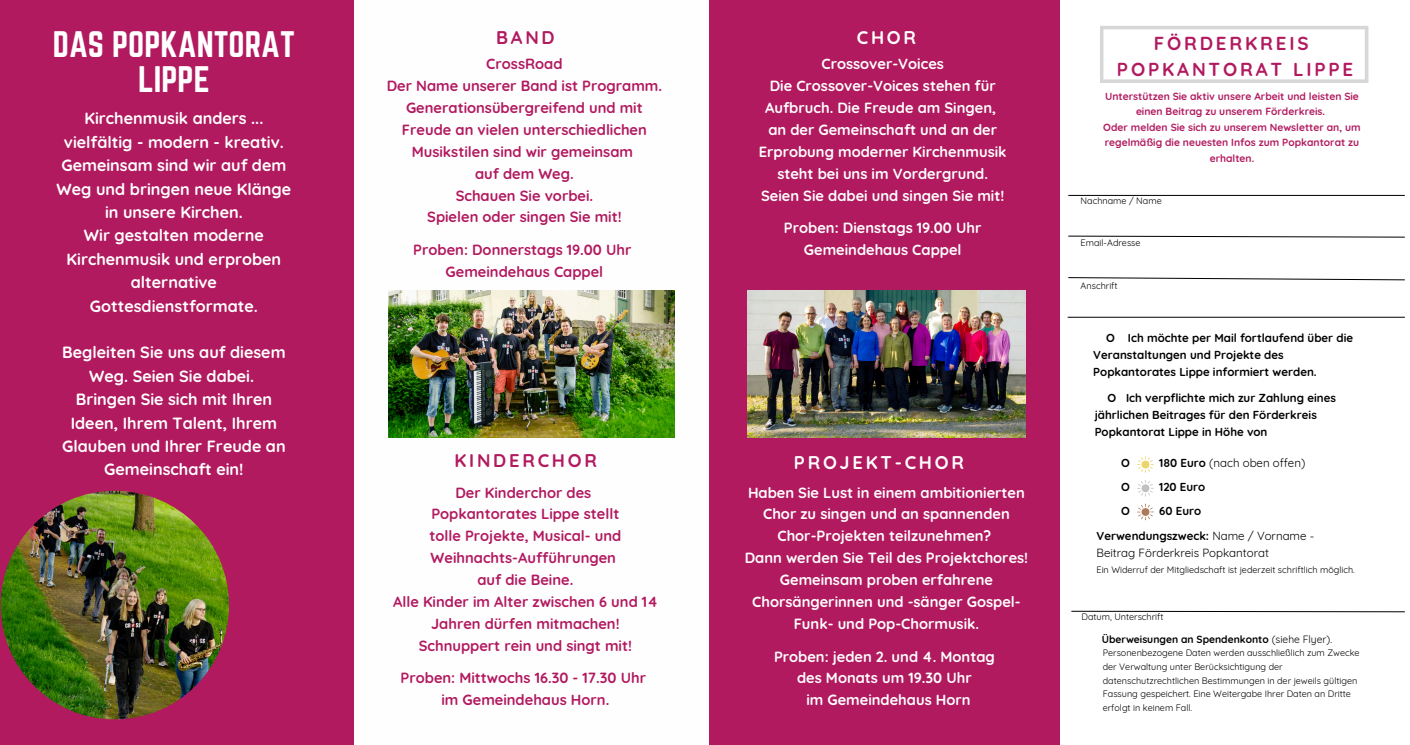
<style>
.page{position:relative;width:1410px;height:745px;background:#fff}
.page>*{position:absolute;margin:0;border:0;box-sizing:border-box;transform-origin:0 0}
.t1{font:32.25px/34.8px "Norwester";color:#fff;text-align:center}
.t2{font:700 18.75px/25.2px "Quicksand";letter-spacing:.15em;color:#b11a5f;text-align:center}
.t3{font:700 18.38px "Quicksand";letter-spacing:.15em;color:#fff}
.t4{font:700 18.38px "Quicksand";letter-spacing:.15em;color:#b11a5f}
.t5{font:700 16.25px/23.4px "Quicksand";color:#fff;text-align:center}
.t6{font:700 14.75px/21.9px "Quicksand";color:#fff;text-align:center}
.t7{font:700 14.75px/21.9px "Quicksand";color:#b11a5f;text-align:center}
.t8{font:700 11.5px/16.8px "Quicksand";color:#000}
.t9{font:11.5px/16.8px "Quicksand";color:#000}
.t10{font:700 10.38px/15.5px "Quicksand";color:#b11a5f;text-align:center}
.t11{font:700 10.38px "Quicksand";color:#000}
.t12{font:9.12px/13.6px "Quicksand";color:#000}
.s1{font-weight:700}
.s2{font-weight:400}
</style>
<div class="page">
<div style="left:0;top:0;width:354px;height:744px;background:#b11a5f"></div>
<img style="left:1px;top:490px;width:228px;height:229px;border-radius:50%">
<img style="left:389px;top:290px;width:286px;height:148px">
<div style="left:709px;top:0;width:350px;height:744px;background:#b11a5f"></div>
<img style="left:747px;top:290px;width:279px;height:148px">
<svg style="left:1100px;top:26px;width:268px;height:57px"></svg>
<hr style="left:1068px;top:195px;width:337px;height:1px;background:#000">
<svg style="left:1068px;top:235px;width:337px;height:3px"></svg>
<svg style="left:1071px;top:610px;width:334px;height:2px"></svg>
<svg style="left:1068px;top:277px;width:337px;height:4px"></svg>
<svg style="left:1137px;top:456px;width:17px;height:16px"></svg>
<svg style="left:1137px;top:480px;width:17px;height:16px"></svg>
<svg style="left:1137px;top:503px;width:17px;height:17px"></svg>
<hr style="left:1068px;top:317px;width:337px;height:1px;background:#000">
<h3 class="t1" style="left:53px;top:27px;width:243px">DAS POPKANTORAT<br>LIPPE</h3>
<h3 class="t4" style="left:496px;top:25px;width:60px">BAND</h3>
<p class="t7" style="left:387px;top:53px;width:277px">CrossRoad<br>Der Name unserer Band ist Programm.<br>Generationsübergreifend und mit<br>Freude an vielen unterschiedlichen<br>Musikstilen sind wir gemeinsam<br>auf dem Weg.<br>Schauen Sie vorbei.<br>Spielen oder singen Sie mit!</p>
<h2 class="t7" style="left:413px;top:239px;width:220px">Proben: Donnerstags 19.00 Uhr<br>Gemeindehaus Cappel</h2>
<p class="t5" style="left:57px;top:107px;width:236px">Kirchenmusik anders ... vielfältig - modern - kreativ.<br>Gemeinsam sind wir auf dem<br>Weg und bringen neue Klänge in unsere Kirchen.<br>Wir gestalten moderne<br>Kirchenmusik und erproben alternative<br>Gottesdienstformate.</p>
<h2 class="t5" style="left:62px;top:340px;width:225px">Begleiten Sie uns auf diesem<br>Weg. Seien Sie dabei.<br>Bringen Sie sich mit Ihren<br>Ideen, Ihrem Talent, Ihrem<br>Glauben und Ihrer Freude an<br>Gemeinschaft ein!</h2>
<h3 class="t4" style="left:455px;top:449px;width:144px">KINDERCHOR</h3>
<h2 class="t7" style="left:393px;top:481px;width:266px">Der Kinderchor des<br>Popkantorates Lippe stellt<br>tolle Projekte, Musical- und<br>Weihnachts-Aufführungen<br>auf die Beine.<br>Alle Kinder im Alter zwischen 6 und 14<br>Jahren dürfen mitmachen!<br>Schnuppert rein und singt mit!</h2>
<h3 class="t7" style="left:401px;top:666px;width:247px">Proben: Mittwochs 16.30 - 17.30 Uhr im Gemeindehaus Horn.</h3>
<h3 class="t3" style="left:857px;top:25px;width:61px">CHOR</h3>
<h3 class="t6" style="left:759px;top:53px;width:249px">Crossover-Voices<br>Die Crossover-Voices stehen für<br>Aufbruch. Die Freude am Singen, an der Gemeinschaft und an der<br>Erprobung moderner Kirchenmusik steht bei uns im Vordergrund.<br>Seien Sie dabei und singen Sie mit!</h3>
<h3 class="t6" style="left:784px;top:217px;width:199px">Proben: Dienstags 19.00 Uhr<br>Gemeindehaus Cappel</h3>
<h3 class="t3" style="left:794px;top:450px;width:172px">PROJEKT-CHOR</h3>
<p class="t6" style="left:745px;top:481px;width:285px">Haben Sie Lust in einem ambitionierten Chor zu singen und an spannenden Chor-Projekten teilzunehmen?<br>Dann werden Sie Teil des Projektchores!<br>Gemeinsam proben erfahrene Chorsängerinnen und -sänger Gospel-Funk- und Pop-Chormusik.</p>
<h2 class="t6" style="left:774px;top:645px;width:222px">Proben: jeden 2. und 4. Montag des Monats um 19.30 Uhr<br>im Gemeindehaus Horn</h2>
<h3 class="t2" style="left:1117px;top:31px;width:238px">FÖRDERKREIS<br>POPKANTORAT LIPPE</h3>
<h3 class="t10" style="left:1103px;top:88px;width:259px">Unterstützen Sie aktiv unsere Arbeit und leisten Sie einen Beitrag zu unserem Förderkreis.<br>Oder melden Sie sich zu unserem Newsletter an, um regelmäßig die neuesten Infos zum Popkantorat zu erhalten.</h3>
<h2 class="t12" style="left:1081px;top:194px;width:83px">Nachname / Name</h2>
<p class="t12" style="left:1081px;top:235px;width:61px">Email-Adresse</p>
<h4 class="t12" style="left:1081px;top:279px;width:38px">Anschrift</h4>
<p class="t8" style="left:1093px;top:329px;width:261px;text-indent:13px">O Ich möchte per Mail fortlaufend über die<br>Veranstaltungen und Projekte des<br>Popkantorates Lippe informiert werden.</p>
<p class="t8" style="left:1095px;top:389px;width:243px;text-indent:13px">O Ich verpflichte mich zur Zahlung eines jährlichen Beitrages für den Förderkreis<br>Popkantorat Lippe in Höhe von</p>
<p class="t8" style="left:1121px;top:454px;width:10px">O</p>
<p class="t9" style="left:1159px;top:454px;width:148px"><span class="s1">180 Euro</span> (nach oben offen)</p>
<p class="t8" style="left:1121px;top:502px;width:10px">O</p>
<p class="t8" style="left:1159px;top:502px;width:44px">60 Euro</p>
<p class="t8" style="left:1121px;top:478px;width:10px">O</p>
<p class="t8" style="left:1159px;top:478px;width:48px">120 Euro</p>
<p class="t9" style="left:1097px;top:527px;width:219px"><span class="s1">Verwendungszweck:</span> Name / Vorname -<br>Beitrag Förderkreis Popkantorat</p>
<p class="t12" style="left:1097px;top:562px;width:260px">Ein Widerruf der Mitgliedschaft ist jederzeit schriftlich möglich.</p>
<p class="t12" style="left:1082px;top:610px;width:83px">Datum, Unterschrift</p>
<p class="t11" style="left:1102px;top:632px;width:232px">Überweisungen an Spendenkonto <span class="s2">(siehe Flyer).</span></p>
<h6 class="t12" style="left:1103px;top:646px;width:258px">Personenbezogene Daten werden ausschließlich zum Zwecke der Verwaltung unter Berücksichtigung der datenschutzrechtlichen Bestimmungen in der jeweils gültigen Fassung gespeichert. Eine Weitergabe Ihrer Daten an Dritte erfolgt in keinem Fall.</h6>
</div>
